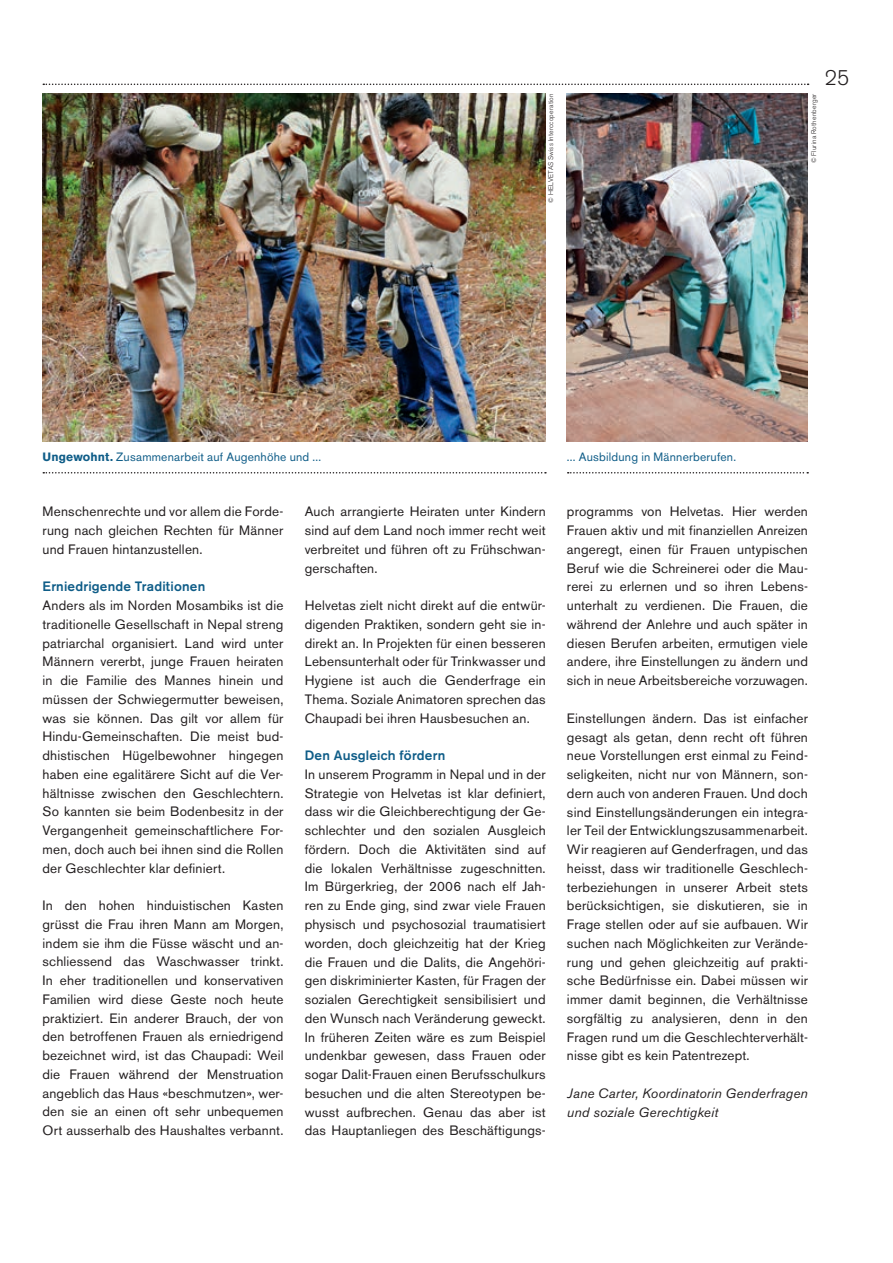
<style>
.page{position:relative;width:893px;height:1263px;background:#fff}
.page>*{position:absolute;margin:0;border:0;box-sizing:border-box;transform-origin:0 0}
.t1{font:300 21px "Akzidenz Grotesk BE";color:#231f20}
.t2{font:13.5px/18.8px "Akzidenz Grotesk BE";letter-spacing:.015em;color:#231f20;text-align:justify}
.t3{font:italic 13.5px/18.8px "Akzidenz Grotesk BE";letter-spacing:.015em;color:#231f20}
.t4{font:500 13.5px "Akzidenz Grotesk BE";letter-spacing:.015em;color:#0f5d88}
.t5{font:12px "Akzidenz Grotesk BE";letter-spacing:.015em;color:#0f5d88}
.t6{font:300 6.75px "Akzidenz Grotesk BE";letter-spacing:.025em;color:#231f20}
.s1{font-weight:700}
</style>
<div class="page">
<img style="left:567px;top:94px;width:241px;height:347px">
<img style="left:43px;top:94px;width:503px;height:347px">
<svg style="left:43px;top:472px;width:503px;height:1px"></svg>
<svg style="left:568px;top:472px;width:240px;height:1px"></svg>
<svg style="left:43px;top:84px;width:766px;height:1px"></svg>
<p class="t6" style="left:547px;top:203px;width:111px;rotate:-90deg">© HELVETAS Swiss Interccoperation</p>
<p class="t6" style="left:810px;top:163px;width:71px;rotate:-90deg">© Flurina Rothenberger</p>
<h1 class="t1" style="left:825px;top:66px;width:26px">25</h1>
<p class="t5" style="left:43px;top:449px;width:280px"><span class="s1">Ungewohnt.</span> Zusammenarbeit auf Augenhöhe und ...</p>
<p class="t5" style="left:567px;top:449px;width:171px">... Ausbildung in Männerberufen.</p>
<p class="t2" style="left:43px;top:502px;width:242px">Menschenrechte und vor allem die Forde&shy;rung nach gleichen Rechten für Männer und Frauen hintanzustellen.</p>
<p class="t4" style="left:43px;top:578px;width:164px">Erniedrigende Traditionen</p>
<p class="t2" style="left:43px;top:596px;width:242px">Anders als im Norden Mosambiks ist die traditionelle Gesellschaft in Nepal streng patriarchal organisiert. Land wird unter Männern vererbt, junge Frauen heiraten in die Familie des Mannes hinein und müssen der Schwiegermutter beweisen, was sie können. Das gilt vor allem für Hindu-Gemeinschaften. Die meist bud&shy;dhistischen Hügelbewohner hingegen haben eine egalitärere Sicht auf die Ver&shy;hältnisse zwischen den Geschlechtern.<br>So kannten sie beim Bodenbesitz in der Vergangenheit gemeinschaftlichere For&shy;men, doch auch bei ihnen sind die Rollen der Geschlechter klar definiert.</p>
<p class="t2" style="left:43px;top:896px;width:242px">In den hohen hinduistischen Kasten grüsst die Frau ihren Mann am Morgen, indem sie ihm die Füsse wäscht und an&shy;schliessend das Waschwasser trinkt.<br>In eher traditionellen und konservativen Familien wird diese Geste noch heute praktiziert. Ein anderer Brauch, der von den betroffenen Frauen als erniedrigend bezeichnet wird, ist das Chaupadi: Weil die Frauen während der Menstruation angeblich das Haus «beschmutzen», wer&shy;den sie an einen oft sehr unbequemen Ort ausserhalb des Haushaltes verbannt.</p>
<p class="t2" style="left:305px;top:502px;width:242px">Auch arrangierte Heiraten unter Kindern sind auf dem Land noch immer recht weit verbreitet und führen oft zu Frühschwan&shy;gerschaften.</p>
<p class="t2" style="left:305px;top:596px;width:242px">Helvetas zielt nicht direkt auf die entwür&shy;digenden Praktiken, sondern geht sie in&shy;direkt an. In Projekten für einen besseren Lebensunterhalt oder für Trinkwasser und Hygiene ist auch die Genderfrage ein Thema. Soziale Animatoren sprechen das Chaupadi bei ihren Hausbesuchen an.</p>
<p class="t4" style="left:305px;top:747px;width:142px">Den Ausgleich fördern</p>
<p class="t2" style="left:305px;top:765px;width:242px">In unserem Programm in Nepal und in der Strategie von Helvetas ist klar definiert, dass wir die Gleichberechtigung der Ge&shy;schlechter und den sozialen Ausgleich fördern. Doch die Aktivitäten sind auf die lokalen Verhältnisse zugeschnitten.<br>Im Bürgerkrieg, der 2006 nach elf Jah&shy;ren zu Ende ging, sind zwar viele Frauen physisch und psychosozial traumatisiert worden, doch gleichzeitig hat der Krieg die Frauen und die Dalits, die Angehöri&shy;gen diskriminierter Kasten, für Fragen der sozialen Gerechtigkeit sensibilisiert und den Wunsch nach Veränderung geweckt.<br>In früheren Zeiten wäre es zum Beispiel undenkbar gewesen, dass Frauen oder sogar Dalit-Frauen einen Berufsschulkurs besuchen und die alten Stereotypen be&shy;wusst aufbrechen. Genau das aber ist das Hauptanliegen des Beschäftigungs-</p>
<p class="t2" style="left:567px;top:502px;width:242px">programms von Helvetas. Hier werden Frauen aktiv und mit finanziellen Anreizen angeregt, einen für Frauen untypischen Beruf wie die Schreinerei oder die Mau&shy;rerei zu erlernen und so ihren Lebens&shy;unterhalt zu verdienen. Die Frauen, die während der Anlehre und auch später in diesen Berufen arbeiten, ermutigen viele andere, ihre Einstellungen zu ändern und sich in neue Arbeitsbereiche vorzuwagen.</p>
<p class="t2" style="left:567px;top:709px;width:242px">Einstellungen ändern. Das ist einfacher gesagt als getan, denn recht oft führen neue Vorstellungen erst einmal zu Feind&shy;seligkeiten, nicht nur von Männern, son&shy;dern auch von anderen Frauen. Und doch sind Einstellungsänderungen ein integra&shy;ler Teil der Entwicklungszusammenarbeit.<br>Wir reagieren auf Genderfragen, und das heisst, dass wir traditionelle Geschlech&shy;terbeziehungen in unserer Arbeit stets berücksichtigen, sie diskutieren, sie in Frage stellen oder auf sie aufbauen. Wir suchen nach Möglichkeiten zur Verände&shy;rung und gehen gleichzeitig auf prakti&shy;sche Bedürfnisse ein. Dabei müssen wir immer damit beginnen, die Verhältnisse sorgfältig zu analysieren, denn in den Fragen rund um die Geschlechterverhält&shy;nisse gibt es kein Patentrezept.</p>
<p class="t3" style="left:567px;top:1084px;width:242px">Jane Carter, Koordinatorin Genderfragen und soziale Gerechtigkeit</p>
</div>
